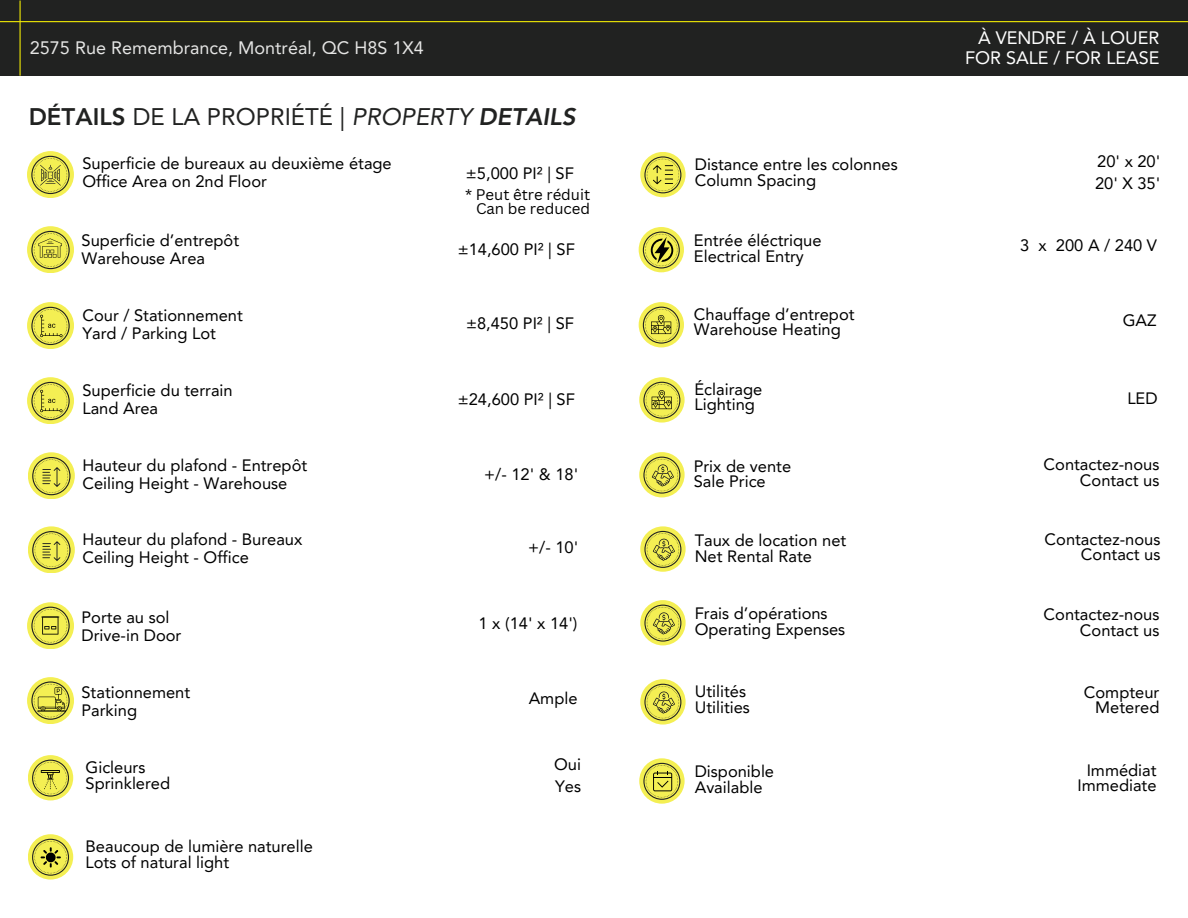
<style>
.page{position:relative;width:1188px;height:918px;background:#fff}
.page>*{position:absolute;margin:0;border:0;box-sizing:border-box;transform-origin:0 0}
.t1{font:24px "Avenir LT Pro";color:#212221}
.t2{font:18px "Avenir LT Pro";color:#e5e5e4}
.t3{font:18px/20.2px "Avenir LT Pro";color:#fff;text-align:right}
.t4{font:16.5px/15.8px "Avenir LT Pro";color:#000}
.t5{font:15px "Canva Sans";color:#000}
.s1{font-weight:800}
.s2{font-style:italic}
.s3{font-weight:800;font-style:italic}
</style>
<div class="page">
<div style="left:0;top:0;width:1188px;height:76px;background:#212221"></div>
<hr style="left:0;top:21px;width:1188px;height:1px;background:#efe805">
<hr style="left:20px;top:1px;width:1px;height:75px;background:#efe805">
<svg style="left:27px;top:226px;width:47px;height:47px"></svg>
<svg style="left:31px;top:231px;width:39px;height:38px"></svg>
<svg style="left:28px;top:755px;width:45px;height:45px"></svg>
<svg style="left:32px;top:760px;width:37px;height:37px"></svg>
<svg style="left:640px;top:679px;width:46px;height:46px"></svg>
<svg style="left:644px;top:684px;width:37px;height:37px"></svg>
<svg style="left:27px;top:602px;width:47px;height:47px"></svg>
<svg style="left:31px;top:607px;width:39px;height:38px"></svg>
<svg style="left:27px;top:151px;width:47px;height:47px"></svg>
<svg style="left:31px;top:156px;width:39px;height:38px"></svg>
<svg style="left:27px;top:302px;width:47px;height:47px"></svg>
<svg style="left:31px;top:307px;width:39px;height:38px"></svg>
<svg style="left:28px;top:452px;width:47px;height:47px"></svg>
<svg style="left:32px;top:457px;width:38px;height:38px"></svg>
<svg style="left:639px;top:227px;width:45px;height:45px"></svg>
<svg style="left:643px;top:232px;width:37px;height:37px"></svg>
<svg style="left:640px;top:152px;width:46px;height:45px"></svg>
<svg style="left:644px;top:156px;width:37px;height:37px"></svg>
<svg style="left:640px;top:526px;width:46px;height:46px"></svg>
<svg style="left:644px;top:531px;width:37px;height:37px"></svg>
<svg style="left:27px;top:677px;width:47px;height:47px"></svg>
<svg style="left:31px;top:681px;width:39px;height:39px;background:#c8c54e"></svg>
<svg style="left:639px;top:377px;width:46px;height:46px"></svg>
<svg style="left:643px;top:382px;width:37px;height:37px"></svg>
<svg style="left:639px;top:452px;width:46px;height:45px"></svg>
<svg style="left:643px;top:457px;width:37px;height:37px"></svg>
<svg style="left:639px;top:758px;width:46px;height:46px"></svg>
<svg style="left:643px;top:763px;width:37px;height:37px"></svg>
<svg style="left:639px;top:302px;width:45px;height:45px"></svg>
<svg style="left:643px;top:307px;width:37px;height:37px"></svg>
<svg style="left:640px;top:600px;width:46px;height:45px"></svg>
<svg style="left:644px;top:605px;width:37px;height:37px"></svg>
<svg style="left:28px;top:526px;width:47px;height:47px"></svg>
<svg style="left:32px;top:531px;width:38px;height:38px"></svg>
<svg style="left:28px;top:834px;width:45px;height:46px"></svg>
<svg style="left:32px;top:839px;width:37px;height:37px"></svg>
<svg style="left:27px;top:377px;width:47px;height:47px"></svg>
<svg style="left:31px;top:382px;width:39px;height:38px"></svg>
<h2 class="t2" style="left:30px;top:40px;width:395px">2575 Rue Remembrance, Montréal, QC H8S 1X4</h2>
<p class="t1" style="left:29px;top:107px;width:548px"><span class="s1">DÉTAILS</span> DE LA PROPRIÉTÉ | <span class="s2">PROPERTY</span> <span class="s3">DETAILS</span></p>
<p class="t4" style="left:82px;top:156px;width:311px;line-height:18px">Superficie de bureaux au deuxième étage<br>Office Area on 2nd Floor</p>
<p class="t4" style="left:466px;top:167px;width:110px">±5,000 PI² | SF</p>
<p class="t5" style="left:465px;top:184px;width:127px">* Peut être réduit</p>
<h3 class="t5" style="left:476px;top:198px;width:115px">Can be reduced</h3>
<h3 class="t4" style="left:82px;top:233px;width:159px;line-height:18px">Superficie d’entrepôt<br>Warehouse Area</h3>
<h2 class="t4" style="left:82px;top:308px;width:162px;line-height:18px">Cour / Stationnement<br>Yard / Parking Lot</h2>
<p class="t4" style="left:82px;top:383px;width:152px;line-height:18px">Superficie du terrain<br>Land Area</p>
<h2 class="t4" style="left:458px;top:243px;width:119px">±14,600 PI² | SF</h2>
<h3 class="t4" style="left:466px;top:317px;width:110px">±8,450 PI² | SF</h3>
<h2 class="t4" style="left:458px;top:392px;width:119px">±24,600 PI² | SF</h2>
<p class="t4" style="left:82px;top:457px;width:226px;line-height:18px">Hauteur du plafond - Entrepôt<br>Ceiling Height - Warehouse</p>
<p class="t4" style="left:484px;top:467px;width:96px">+/- 12' &amp; 18'</p>
<h2 class="t4" style="left:82px;top:531px;width:221px;line-height:18px">Hauteur du plafond - Bureaux<br>Ceiling Height - Office</h2>
<p class="t4" style="left:528px;top:541px;width:52px">+/- 10'</p>
<h2 class="t4" style="left:81px;top:610px;width:101px;line-height:18px">Porte au sol<br>Drive-in Door</h2>
<p class="t4" style="left:479px;top:617px;width:100px">1 x (14' x 14')</p>
<h3 class="t4" style="left:81px;top:685px;width:110px;line-height:18px">Stationnement<br>Parking</h3>
<h3 class="t4" style="left:529px;top:692px;width:50px">Ample</h3>
<h1 class="t4" style="left:86px;top:761px;width:86px">Gicleurs<br>Sprinklered</h1>
<p class="t4" style="left:554px;top:754px;width:28px;line-height:22.5px">Oui<br>Yes</p>
<h3 class="t4" style="left:86px;top:840px;width:229px">Beaucoup de lumière naturelle<br>Lots of natural light</h3>
<p class="t4" style="left:695px;top:158px;width:204px">Distance entre les colonnes<br>Column Spacing</p>
<h3 class="t3" style="left:965px;top:29px;width:196px">À VENDRE / À LOUER<br>FOR SALE / FOR LEASE</h3>
<p class="t4" style="left:1095px;top:151px;width:67px;line-height:22.5px">20' x 20'<br>20' X 35'</p>
<h3 class="t4" style="left:694px;top:234px;width:129px">Entrée éléctrique<br>Electrical Entry</h3>
<p class="t4" style="left:1020px;top:239px;width:138px">3 x 200A/240V</p>
<h2 class="t4" style="left:694px;top:307px;width:162px">Chauffage d’entrepot<br>Warehouse Heating</h2>
<p class="t4" style="left:1123px;top:314px;width:35px">GAZ</p>
<p class="t4" style="left:695px;top:383px;width:69px">Éclairage<br>Lighting</p>
<p class="t4" style="left:1127px;top:391px;width:32px">LED</p>
<h3 class="t4" style="left:694px;top:460px;width:99px">Prix de vente<br>Sale Price</h3>
<h2 class="t4" style="left:1044px;top:458px;width:117px;text-align:right">Contactez-nous<br>Contact us</h2>
<p class="t4" style="left:695px;top:534px;width:153px">Taux de location net<br>Net Rental Rate</p>
<p class="t4" style="left:1045px;top:532px;width:117px;text-align:right">Contactez-nous<br>Contact us</p>
<p class="t4" style="left:695px;top:607px;width:152px">Frais d’opérations<br>Operating Expenses</p>
<h3 class="t4" style="left:1044px;top:608px;width:117px;text-align:right">Contactez-nous<br>Contact us</h3>
<p class="t4" style="left:695px;top:685px;width:57px">Utilités<br>Utilities</p>
<h3 class="t4" style="left:1084px;top:686px;width:77px;text-align:right">Compteur<br>Metered</h3>
<p class="t4" style="left:695px;top:765px;width:81px">Disponible<br>Available</p>
<h3 class="t4" style="left:1078px;top:764px;width:81px;text-align:center">Immédiat<br>Immediate</h3>
</div>
